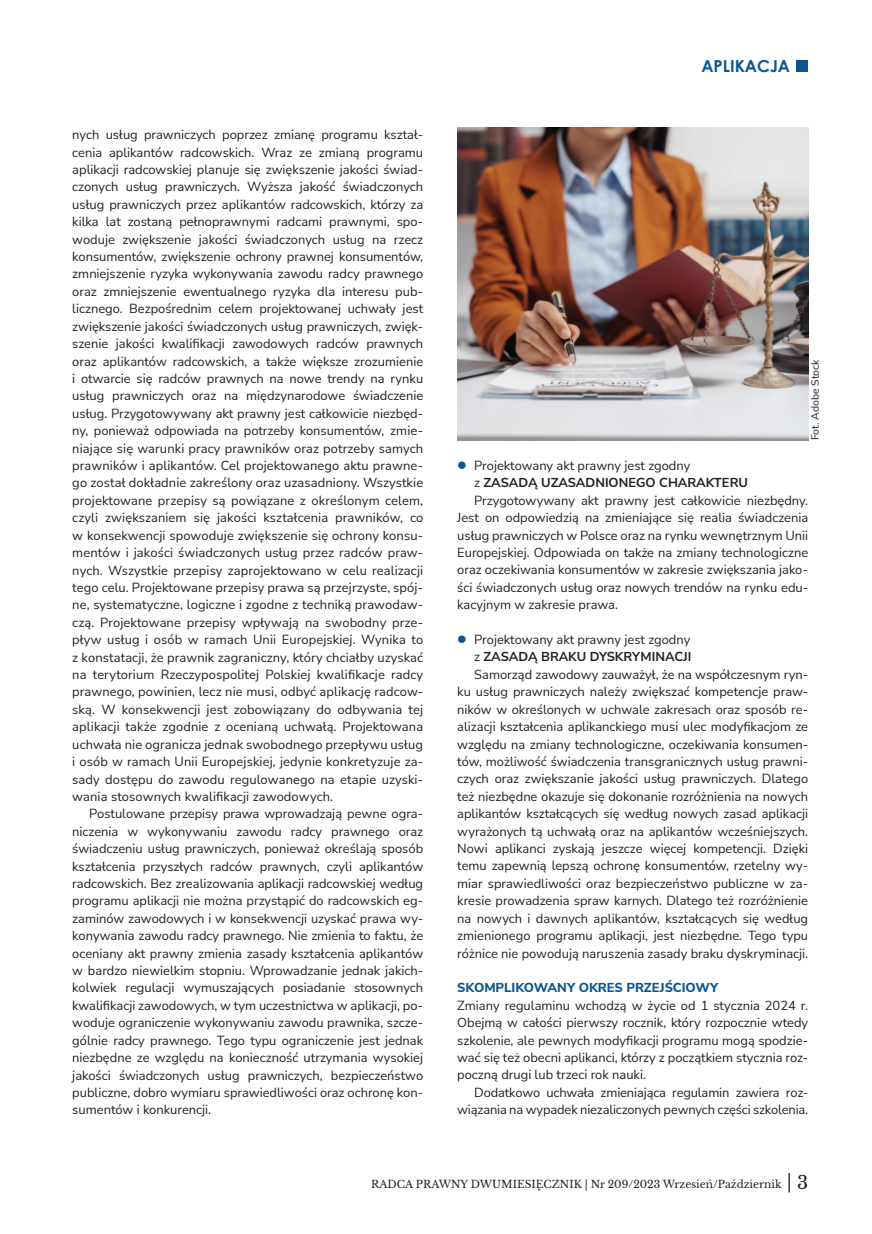
<style>
.page{position:relative;width:872px;height:1234px;background:#fff}
.page>*{position:absolute;margin:0;border:0;box-sizing:border-box;transform-origin:0 0}
.t1{font:700 16.5px "Century Gothic";color:#0b5693}
.t2{font:12.9px/17.4px "Nunito Sans";color:#231f20;text-align:justify}
.t3{font:700 12.9px "Nunito Sans";color:#231f20}
.t4{font:800 12.9px "Nunito Sans";color:#0b5693}
.t5{font:10.5px "Libre Baskerville";color:#231f20}
.t6{font:10.5px "Nunito Sans";color:#231f20}
.s1{color:#0b5693}
.s2{font-weight:400}
.s3{font-size:18px}
</style>
<div class="page">
<div style="left:796px;top:60px;width:12px;height:12px;background:#0b5693"></div>
<img style="left:457px;top:128px;width:351px;height:312px">
<p class="t2" style="left:72px;top:125px;width:352px">nych usług prawniczych poprzez zmianę programu kształ&shy;cenia aplikantów radcowskich. Wraz ze zmianą programu aplikacji radcowskiej planuje się zwiększenie jakości świad&shy;czonych usług prawniczych. Wyższa jakość świadczonych usług prawniczych przez aplikantów radcowskich, którzy za kilka lat zostaną pełnoprawnymi radcami prawnymi, spo&shy;woduje zwiększenie jakości świadczonych usług na rzecz konsumentów, zwiększenie ochrony prawnej konsumentów, zmniejszenie ryzyka wykonywania zawodu radcy prawnego oraz zmniejszenie ewentualnego ryzyka dla interesu pub&shy;licznego. Bezpośrednim celem projektowanej uchwały jest zwiększenie jakości świadczonych usług prawniczych, zwięk&shy;szenie jakości kwalifikacji zawodowych radców prawnych oraz aplikantów radcowskich, a także większe zrozumienie i otwarcie się radców prawnych na nowe trendy na rynku usług prawniczych oraz na międzynarodowe świadczenie usług. Przygotowywany akt prawny jest całkowicie niezbęd&shy;ny, ponieważ odpowiada na potrzeby konsumentów, zmie&shy;niające się warunki pracy prawników oraz potrzeby samych prawników i aplikantów. Cel projektowanego aktu prawne&shy;go został dokładnie zakreślony oraz uzasadniony. Wszystkie projektowane przepisy są powiązane z określonym celem, czyli zwiększaniem się jakości kształcenia prawników, co w konsekwencji spowoduje zwiększenie się ochrony konsu&shy;mentów i jakości świadczonych usług przez radców praw&shy;nych. Wszystkie przepisy zaprojektowano w celu realizacji tego celu. Projektowane przepisy prawa są przejrzyste, spój&shy;ne, systematyczne, logiczne i zgodne z techniką prawodaw&shy;czą. Projektowane przepisy wpływają na swobodny prze&shy;pływ usług i osób w ramach Unii Europejskiej. Wynika to z konstatacji, że prawnik zagraniczny, który chciałby uzyskać na terytorium Rzeczypospolitej Polskiej kwalifikacje radcy prawnego, powinien, lecz nie musi, odbyć aplikację radcow&shy;ską. W konsekwencji jest zobowiązany do odbywania tej aplikacji także zgodnie z ocenianą uchwałą. Projektowana uchwała nie ogranicza jednak swobodnego przepływu usług i osób w ramach Unii Europejskiej, jedynie konkretyzuje za&shy;sady dostępu do zawodu regulowanego na etapie uzyski&shy;wania stosownych kwalifikacji zawodowych.</p>
<p class="t2" style="left:72px;top:804px;width:352px;text-indent:17px">Postulowane przepisy prawa wprowadzają pewne ogra&shy;niczenia w wykonywaniu zawodu radcy prawnego oraz świadczeniu usług prawniczych, ponieważ określają sposób kształcenia przyszłych radców prawnych, czyli aplikantów radcowskich. Bez zrealizowania aplikacji radcowskiej według programu aplikacji nie można przystąpić do radcowskich eg&shy;zaminów zawodowych i w konsekwencji uzyskać prawa wy&shy;konywania zawodu radcy prawnego. Nie zmienia to faktu, że oceniany akt prawny zmienia zasady kształcenia aplikantów w bardzo niewielkim stopniu. Wprowadzanie jednak jakich&shy;kolwiek regulacji wymuszających posiadanie stosownych kwalifikacji zawodowych, w tym uczestnictwa w aplikacji, po&shy;woduje ograniczenie wykonywaniu zawodu prawnika, szcze&shy;gólnie radcy prawnego. Tego typu ograniczenie jest jednak niezbędne ze względu na konieczność utrzymania wysokiej jakości świadczonych usług prawniczych, bezpieczeństwo publiczne, dobro wymiaru sprawiedliwości oraz ochronę kon&shy;sumentów i konkurencji.</p>
<p class="t1" style="left:701px;top:54px;width:80px">APLIKACJA</p>
<p class="t6" style="left:808px;top:440px;width:82px;rotate:-90deg">Fot. Adobe Stock</p>
<p class="t2" style="left:457px;top:456px;width:234px"><span class="s1">●</span> Projektowany akt prawny jest zgodny</p>
<p class="t3" style="left:474px;top:473px;width:275px"><span class="s2">z</span> ZASADĄ UZASADNIONEGO CHARAKTERU</p>
<p class="t2" style="left:474px;top:491px;width:335px">Przygotowywany akt prawny jest całkowicie niezbędny.</p>
<p class="t2" style="left:457px;top:508px;width:352px">Jest on odpowiedzią na zmieniające się realia świadczenia</p>
<p class="t2" style="left:457px;top:525px;width:352px">usług prawniczych w Polsce oraz na rynku wewnętrznym Unii</p>
<p class="t2" style="left:457px;top:543px;width:352px">Europejskiej. Odpowiada on także na zmiany technologiczne</p>
<p class="t2" style="left:457px;top:560px;width:352px">oraz oczekiwania konsumentów w zakresie zwiększania jako-</p>
<p class="t2" style="left:457px;top:578px;width:352px">ści świadczonych usług oraz nowych trendów na rynku edu-</p>
<p class="t2" style="left:457px;top:595px;width:162px">kacyjnym w zakresie prawa.</p>
<p class="t2" style="left:457px;top:630px;width:234px"><span class="s1">●</span> Projektowany akt prawny jest zgodny</p>
<p class="t3" style="left:474px;top:647px;width:219px"><span class="s2">z</span> ZASADĄ BRAKU DYSKRYMINACJI</p>
<p class="t2" style="left:474px;top:665px;width:335px">Samorząd zawodowy zauważył, że na współczesnym ryn-</p>
<p class="t2" style="left:457px;top:682px;width:352px">ku usług prawniczych należy zwiększać kompetencje praw-</p>
<p class="t2" style="left:457px;top:699px;width:352px">ników w określonych w uchwale zakresach oraz sposób re-</p>
<p class="t2" style="left:457px;top:717px;width:352px">alizacji kształcenia aplikanckiego musi ulec modyfikacjom ze</p>
<p class="t2" style="left:457px;top:734px;width:352px">względu na zmiany technologiczne, oczekiwania konsumen-</p>
<p class="t2" style="left:457px;top:752px;width:352px">tów, możliwość świadczenia transgranicznych usług prawni-</p>
<p class="t2" style="left:457px;top:769px;width:352px">czych oraz zwiększanie jakości usług prawniczych. Dlatego</p>
<p class="t2" style="left:457px;top:786px;width:352px">też niezbędne okazuje się dokonanie rozróżnienia na nowych</p>
<p class="t2" style="left:457px;top:804px;width:352px">aplikantów kształcących się według nowych zasad aplikacji</p>
<p class="t2" style="left:457px;top:821px;width:352px">wyrażonych tą uchwałą oraz na aplikantów wcześniejszych.</p>
<p class="t2" style="left:457px;top:839px;width:352px">Nowi aplikanci zyskają jeszcze więcej kompetencji. Dzięki</p>
<p class="t2" style="left:457px;top:856px;width:352px">temu zapewnią lepszą ochronę konsumentów, rzetelny wy-</p>
<p class="t2" style="left:457px;top:874px;width:352px">miar sprawiedliwości oraz bezpieczeństwo publiczne w za-</p>
<p class="t2" style="left:457px;top:891px;width:352px">kresie prowadzenia spraw karnych. Dlatego też rozróżnienie</p>
<p class="t2" style="left:457px;top:908px;width:352px">na nowych i dawnych aplikantów, kształcących się według</p>
<p class="t2" style="left:457px;top:926px;width:352px">zmienionego programu aplikacji, jest niezbędne. Tego typu</p>
<p class="t2" style="left:457px;top:943px;width:352px">różnice nie powodują naruszenia zasady braku dyskryminacji.</p>
<p class="t4" style="left:457px;top:978px;width:262px">SKOMPLIKOWANY OKRES PRZEJŚCIOWY</p>
<p class="t2" style="left:457px;top:995px;width:352px">Zmiany regulaminu wchodzą w życie od 1 stycznia 2024 r.<br>Obejmą w całości pierwszy rocznik, który rozpocznie wtedy szkolenie, ale pewnych modyfikacji programu mogą spodzie&shy;wać się też obecni aplikanci, którzy z początkiem stycznia roz&shy;poczną drugi lub trzeci rok nauki.</p>
<p class="t2" style="left:457px;top:1082px;width:352px;text-align:right">Dodatkowo uchwała zmieniająca regulamin zawiera roz&shy;wiązania na wypadek niezaliczonych pewnych części szkolenia.</p>
<p class="t5" style="left:371px;top:1177px;width:438px">RADCA PRAWNY DWUMIESIĘCZNIK | NR 209/2023 WRZESIEŃ/PAŹDZIERNIK <span class="s3">| 3</span></p>
</div>
